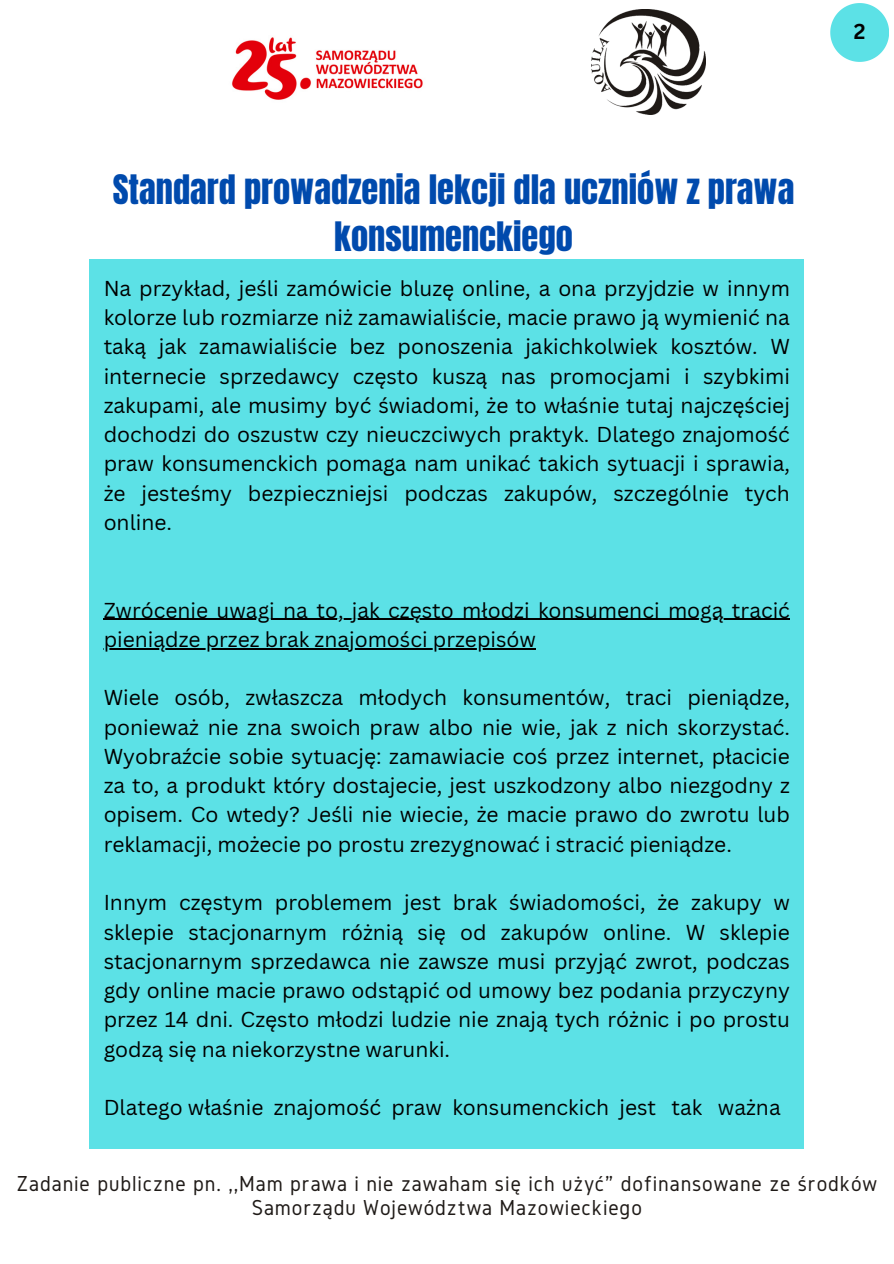
<style>
.page{position:relative;width:894px;height:1264px;background:#fff}
.page>*{position:absolute;margin:0;border:0;box-sizing:border-box;transform-origin:0 0}
.t1{font:34.5px/47.2px "Anton";color:#004aad;text-align:center}
.t2{font:22.5px/23.7px "Gidole";letter-spacing:.04em;color:#1f1a17;text-align:center}
.t3{font:21px/29.2px "Canva Sans";color:#000;text-align:justify}
.t4{font:700 21px "Canva Sans";color:#000}
</style>
<div class="page">
<img style="left:231px;top:37px;width:192px;height:63px">
<img style="left:591px;top:9px;width:114px;height:105px">
<div style="left:89px;top:259px;width:715px;height:889px;background:#5ce1e6"></div>
<svg style="left:830px;top:3px;width:58px;height:59px"></svg>
<hr style="left:104px;top:618px;width:685px;height:2px;background:#000">
<hr style="left:104px;top:648px;width:432px;height:1px;background:#000">
<p class="t1" style="left:113px;top:166px;width:683px">Standard prowadzenia lekcji dla uczniów z prawa konsumenckiego</p>
<p class="t3" style="left:104px;top:273px;width:687px">Na przykład, jeśli zamówicie bluzę online, a ona przyjdzie w innym kolorze lub rozmiarze niż zamawialiście, macie prawo ją wymienić na taką jak zamawialiście bez ponoszenia jakichkolwiek kosztów. W internecie sprzedawcy często kuszą nas promocjami i szybkimi zakupami, ale musimy być świadomi, że to właśnie tutaj najczęściej dochodzi do oszustw czy nieuczciwych praktyk. Dlatego znajomość praw konsumenckich pomaga nam unikać takich sytuacji i sprawia, że jesteśmy bezpieczniejsi podczas zakupów, szczególnie tych online.</p>
<h1 class="t3" style="left:104px;top:595px;width:687px">Zwrócenie uwagi na to, jak często młodzi konsumenci mogą tracić</h1>
<p class="t3" style="left:104px;top:624px;width:434px">pieniądze przez brak znajomości przepisów</p>
<p class="t3" style="left:104px;top:682px;width:687px">Wiele osób, zwłaszcza młodych konsumentów, traci pieniądze,</p>
<p class="t3" style="left:104px;top:712px;width:687px">ponieważ nie zna swoich praw albo nie wie, jak z nich skorzystać.<br>Wyobraźcie sobie sytuację: zamawiacie coś przez internet, płacicie za to, a produkt który dostajecie, jest uszkodzony albo niezgodny z opisem. Co wtedy? Jeśli nie wiecie, że macie prawo do zwrotu lub reklamacji, możecie po prostu zrezygnować i stracić pieniądze.</p>
<p class="t3" style="left:104px;top:887px;width:687px">Innym częstym problemem jest brak świadomości, że zakupy w</p>
<p class="t3" style="left:104px;top:916px;width:687px">sklepie stacjonarnym różnią się od zakupów online. W sklepie stacjonarnym sprzedawca nie zawsze musi przyjąć zwrot, podczas gdy online macie prawo odstąpić od umowy bez podania przyczyny przez 14 dni. Często młodzi ludzie nie znają tych różnic i po prostu godzą się na niekorzystne warunki.</p>
<p class="t3" style="left:104px;top:1092px;width:161px">Dlatego właśnie</p>
<p class="t3" style="left:274px;top:1092px;width:508px">znajomość praw konsumenckich jest tak ważna</p>
<p class="t4" style="left:853px;top:17px;width:13px">2</p>
<p class="t2" style="left:16px;top:1171px;width:861px">Zadanie publiczne pn. ,,Mam prawa i nie zawaham się ich użyć” dofinansowane ze środków<br>Samorządu Województwa Mazowieckiego</p>
</div>
